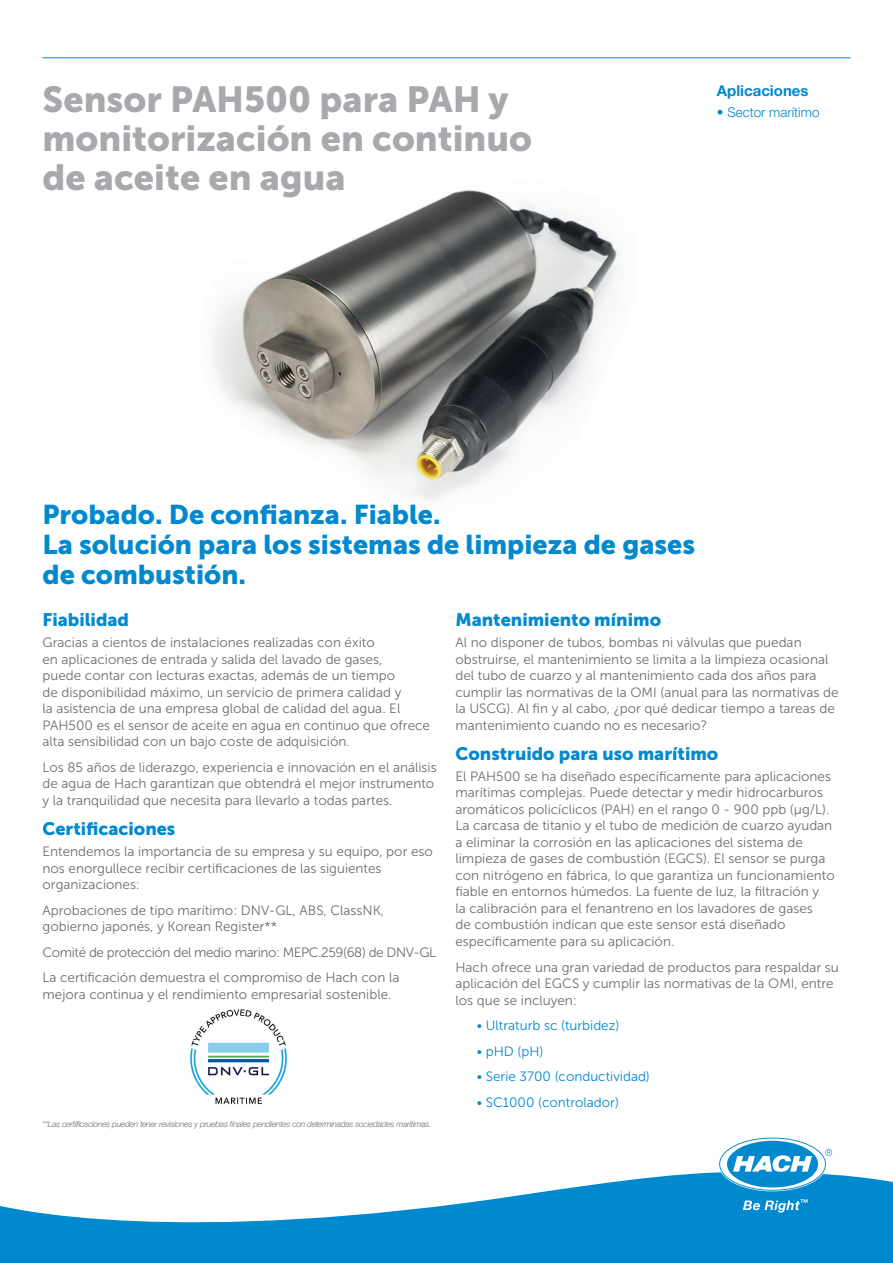
<style>
.page{position:relative;width:893px;height:1263px;background:#fff}
.page>*{position:absolute;margin:0;border:0;box-sizing:border-box;transform-origin:0 0}
.Head_1{font:36px/39px "Museo Sans 900";color:#a8a9ad}
.Head_2_USP{font:27px/30px "Museo Sans 900";color:#0089cf}
.Head_2{font:18px "Museo Sans 900";color:#0089cf}
.Head_3{font:700 15px "Helvetica Neue LTW1 G";color:#0089cf}
.Text_1_Gray{font:13.5px/16.5px "Museo Sans 300";color:#6c6d70}
.Text_1_Gray-2{font:13.5px "Museo Sans 300";color:#0089cf}
.Text_1_Gray-3{font:13.5px "Museo Sans 300";letter-spacing:-.03em;color:#6c6d70}
.Text_1_Color{font:300 13.5px "Helvetica Neue LTW1 G";color:#0089cf}
.Footnote{font:italic 300 8.4px "Helvetica Neue LTW1 G";letter-spacing:-.03em;color:#6c6d70}
</style>
<div class="page">
<hr style="left:43px;top:57px;width:807px;height:1px;background:#0089cf">
<svg style="left:0;top:1172px;width:893px;height:91px;fill:#0089cf"></svg>
<svg style="left:720px;top:1138px;width:112px;height:52px"></svg>
<svg style="left:743px;top:1199px;width:64px;height:13px"></svg>
<img style="left:213px;top:190px;width:404px;height:311px">
<img style="left:190px;top:1009px;width:97px;height:95px">
<p class="Head_1" style="left:43px;top:80px;width:491px">Sensor PAH500 para PAH y monitorización en continuo de aceite en agua</p>
<p class="Head_3" style="left:717px;top:81px;width:93px">Aplicaciones</p>
<p class="Text_1_Color" style="left:717px;top:104px;width:104px">• Sector marítimo</p>
<p class="Head_2_USP" style="left:43px;top:500px;width:654px">Probado. De confianza. Fiable.<br>La solución para los sistemas de limpieza de gases de combustión.</p>
<p class="Head_2" style="left:43px;top:610px;width:88px">Fiabilidad</p>
<p class="Text_1_Gray" style="left:43px;top:634px;width:389px">Gracias a cientos de instalaciones realizadas con éxito<br>en aplicaciones de entrada y salida del lavado de gases,<br>puede contar con lecturas exactas, además de un tiempo<br>de disponibilidad máximo, un servicio de primera calidad y<br>la asistencia de una empresa global de calidad del agua. El PAH500 es el sensor de aceite en agua en continuo que ofrece alta sensibilidad con un bajo coste de adquisición.</p>
<p class="Text_1_Gray" style="left:43px;top:759px;width:396px">Los 85 años de liderazgo, experiencia e innovación en el análisis de agua de Hach garantizan que obtendrá el mejor instrumento y la tranquilidad que necesita para llevarlo a todas partes.</p>
<p class="Head_2" style="left:43px;top:818px;width:134px">Certificaciones</p>
<p class="Text_1_Gray" style="left:43px;top:843px;width:392px">Entendemos la importancia de su empresa y su equipo, por eso nos enorgullece recibir certificaciones de las siguientes organizaciones:</p>
<p class="Text_1_Gray" style="left:43px;top:902px;width:343px">Aprobaciones de tipo marítimo: DNV-GL, ABS, ClassNK, gobierno japonés, y Korean Register**</p>
<p class="Text_1_Gray-3" style="left:43px;top:945px;width:395px">Comité de protección del medio marino: MEPC.259(68) de DNV-GL</p>
<p class="Text_1_Gray" style="left:43px;top:969px;width:358px">La certificación demuestra el compromiso de Hach con la mejora continua y el rendimiento empresarial sostenible.</p>
<p class="Footnote" style="left:43px;top:1119px;width:390px">**Las certificaciones pueden tener revisiones y pruebas finales pendientes con determinadas sociedades marítimas.</p>
<p class="Head_2" style="left:455px;top:610px;width:207px">Mantenimiento mínimo</p>
<p class="Text_1_Gray" style="left:455px;top:634px;width:384px">Al no disponer de tubos, bombas ni válvulas que puedan obstruirse, el mantenimiento se limita a la limpieza ocasional del tubo de cuarzo y al mantenimiento cada dos años para cumplir las normativas de la OMI (anual para las normativas de la USCG). Al fin y al cabo, ¿por qué dedicar tiempo a tareas de mantenimiento cuando no es necesario?</p>
<p class="Head_2" style="left:455px;top:743px;width:264px">Construido para uso marítimo</p>
<p class="Text_1_Gray" style="left:455px;top:768px;width:381px">El PAH500 se ha diseñado específicamente para aplicaciones marítimas complejas. Puede detectar y medir hidrocarburos aromáticos policíclicos (PAH) en el rango 0 - 900 ppb (µg/L).<br>La carcasa de titanio y el tubo de medición de cuarzo ayudan a eliminar la corrosión en las aplicaciones del sistema de limpieza de gases de combustión (EGCS). El sensor se purga con nitrógeno en fábrica, lo que garantiza un funcionamiento fiable en entornos húmedos. La fuente de luz, la filtración y<br>la calibración para el fenantreno en los lavadores de gases<br>de combustión indican que este sensor está diseñado específicamente para su aplicación.</p>
<p class="Text_1_Gray" style="left:455px;top:959px;width:385px">Hach ofrece una gran variedad de productos para respaldar su aplicación del EGCS y cumplir las normativas de la OMI, entre los que se incluyen:</p>
<p class="Text_1_Gray-2" style="left:477px;top:1018px;width:144px">• Ultraturb sc (turbidez)</p>
<p class="Text_1_Gray-2" style="left:477px;top:1044px;width:68px">• pHD (pH)</p>
<p class="Text_1_Gray-2" style="left:477px;top:1069px;width:175px">• Serie 3700 (conductividad)</p>
<p class="Text_1_Gray-2" style="left:477px;top:1095px;width:144px">• SC1000 (controlador)</p>
</div>
